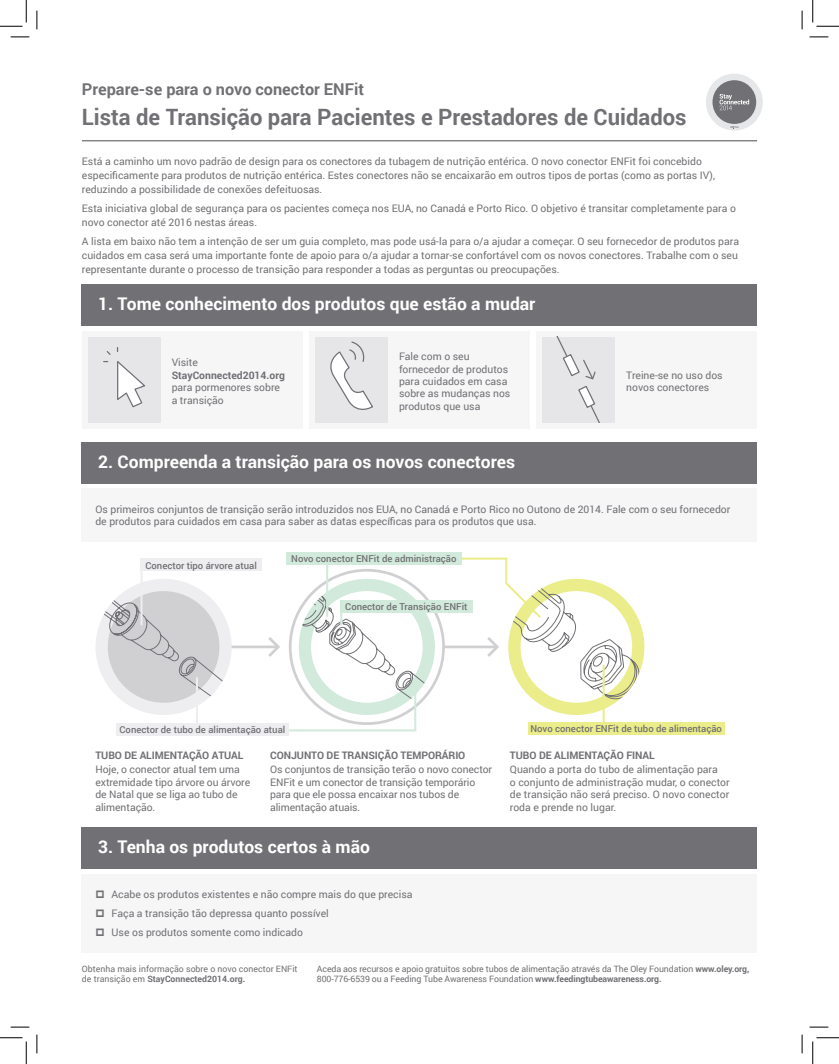
<style>
.page{position:relative;width:839px;height:1064px;background:#fff}
.page>*{position:absolute;margin:0;border:0;box-sizing:border-box;transform-origin:0 0}
.t1{font:700 22.5px "Roboto";color:#717074}
.t2{font:700 17.5px "Roboto";color:#fff}
.t3{font:700 16.25px "Roboto";color:#717074}
.t4{font:10.38px/12.5px "Roboto";color:#717074}
.t5{font:700 10.38px "Roboto";letter-spacing:-.005em;color:#717074}
.t6{font:500 9.5px "Roboto";color:#717074}
.t7{font:8.75px/10.5px "Roboto";letter-spacing:-.01em;color:#717074}
.s1{font-weight:700}
</style>
<div class="page">
<div style="left:82px;top:874px;width:675px;height:79px;background:#f6f6f7"></div>
<div style="left:82px;top:488px;width:675px;height:54px;background:#f6f6f7"></div>
<div style="left:82px;top:827px;width:675px;height:42px;background:#717074"></div>
<div style="left:82px;top:442px;width:675px;height:42px;background:#717074"></div>
<div style="left:706px;top:74px;width:57px;height:57px;background:#e6e7e9;border-radius:50%"></div>
<div style="left:712px;top:80px;width:44px;height:44px;background:#717074;border-radius:50%"></div>
<svg style="left:719px;top:94px;width:30px;height:16px"></svg>
<svg style="left:730px;top:126px;width:8px;height:3px"></svg>
<hr style="left:82px;top:140px;width:675px;height:1px;background:#717074">
<div style="left:82px;top:284px;width:675px;height:42px;background:#717074"></div>
<div style="left:82px;top:331px;width:220px;height:97px;background:#f6f6f7"></div>
<div style="left:88px;top:337px;width:73px;height:85px;background:#e6e6e8"></div>
<svg style="left:104px;top:347px;width:42px;height:61px"></svg>
<div style="left:536px;top:331px;width:221px;height:97px;background:#f6f6f7"></div>
<svg style="left:542px;top:337px;width:73px;height:85px"></svg>
<div style="left:309px;top:331px;width:221px;height:97px;background:#f6f6f7"></div>
<div style="left:315px;top:337px;width:73px;height:85px;background:#e6e6e8"></div>
<svg style="left:330px;top:341px;width:43px;height:69px"></svg>
<hr style="left:204px;top:645px;width:73px;height:3px;background:#d0d0d3">
<hr style="left:443px;top:645px;width:54px;height:3px;background:#d0d0d3">
<div style="left:508px;top:579px;width:136px;height:136px;border:12px solid #ebed8a;border-radius:50%"></div>
<svg style="left:96px;top:579px;width:136px;height:136px"></svg>
<div style="left:340px;top:600px;width:132px;height:13px;background:#d2eadb"></div>
<div style="left:140px;top:558px;width:122px;height:13px;background:#eeeef0"></div>
<hr style="left:326px;top:560px;width:2px;height:56px;background:#d2eadb">
<hr style="left:602px;top:666px;width:2px;height:67px;background:#ebed8a">
<hr style="left:140px;top:559px;width:3px;height:65px;background:#eeeef0">
<div style="left:528px;top:722px;width:196px;height:12px;background:#ebed8a"></div>
<svg style="left:449px;top:556px;width:193px;height:146px"></svg>
<div style="left:286px;top:552px;width:175px;height:13px;background:#d2eadb"></div>
<hr style="left:196px;top:678px;width:2px;height:49px;background:#eeeef0">
<svg style="left:265px;top:579px;width:170px;height:153px"></svg>
<div style="left:116px;top:723px;width:173px;height:13px;background:#eeeef0"></div>
<svg style="left:11px;top:36px;width:18px;height:2px"></svg>
<svg style="left:809px;top:36px;width:19px;height:2px"></svg>
<svg style="left:11px;top:1026px;width:18px;height:2px"></svg>
<svg style="left:809px;top:1026px;width:19px;height:2px"></svg>
<svg style="left:36px;top:11px;width:2px;height:18px"></svg>
<svg style="left:36px;top:1034px;width:2px;height:19px"></svg>
<svg style="left:801px;top:11px;width:2px;height:18px"></svg>
<svg style="left:801px;top:1034px;width:2px;height:19px"></svg>
<svg style="left:0;top:0;width:27px;height:27px"></svg>
<svg style="left:0;top:1037px;width:27px;height:27px"></svg>
<svg style="left:812px;top:0;width:27px;height:27px"></svg>
<svg style="left:812px;top:1037px;width:27px;height:27px"></svg>
<h3 class="t3" style="left:82px;top:78px;width:284px">Prepare-se para o novo conector ENFit</h3>
<h1 class="t1" style="left:82px;top:101px;width:606px">Lista de Transição para Pacientes e Prestadores de Cuidados</h1>
<p class="t4" style="left:82px;top:154px;width:635px;line-height:13.8px">Está a caminho um novo padrão de design para os conectores da tubagem de nutrição entérica. O novo conector ENFit foi concebido especificamente para produtos de nutrição entérica. Estes conectores não se encaixarão em outros tipos de portas (como as portas IV), reduzindo a possibilidade de conexões defeituosas.</p>
<p class="t4" style="left:82px;top:201px;width:655px;line-height:13.8px">Esta iniciativa global de segurança para os pacientes começa nos EUA, no Canadá e Porto Rico. O objetivo é transitar completamente para o novo conector até 2016 nestas áreas.</p>
<p class="t4" style="left:82px;top:234px;width:659px;line-height:13.8px;text-align:justify">A lista em baixo não tem a intenção de ser um guia completo, mas pode usá-la para o/a ajudar a começar. O seu fornecedor de produtos para cuidados em casa será uma importante fonte de apoio para o/a ajudar a tornar-se confortável com os novos conectores. Trabalhe com o seu representante durante o processo de transição para responder a todas as perguntas ou preocupações.</p>
<h2 class="t2" style="left:98px;top:292px;width:439px">1. Tome conhecimento dos produtos que estão a mudar</h2>
<p class="t4" style="left:172px;top:356px;width:28px">Visite</p>
<p class="t5" style="left:172px;top:368px;width:115px">StayConnected2014.org</p>
<p class="t4" style="left:172px;top:381px;width:110px">para pormenores sobre a transição</p>
<p class="t4" style="left:399px;top:350px;width:113px">Fale com o seu fornecedor de produtos para cuidados em casa sobre as mudanças nos produtos que usa</p>
<h2 class="t2" style="left:98px;top:450px;width:418px">2. Compreenda a transição para os novos conectores</h2>
<p class="t4" style="left:626px;top:368px;width:98px">Treine-se no uso dos novos conectores</p>
<p class="t4" style="left:95px;top:502px;width:636px">Os primeiros conjuntos de transição serão introduzidos nos EUA, no Canadá e Porto Rico no Outono de 2014. Fale com o seu fornecedor de produtos para cuidados em casa para saber as datas específicas para os produtos que usa.</p>
<p class="t6" style="left:145px;top:558px;width:113px">Conector tipo árvore atual</p>
<p class="t6" style="left:291px;top:552px;width:167px">Novo conector ENFit de administração</p>
<p class="t6" style="left:345px;top:600px;width:124px">Conector de Transição ENFit</p>
<p class="t6" style="left:120px;top:723px;width:167px">Conector de tubo de alimentação atual</p>
<p class="t5" style="left:95px;top:748px;width:149px">TUBO DE ALIMENTAÇÃO ATUAL</p>
<p class="t4" style="left:95px;top:763px;width:156px">Hoje, o conector atual tem uma extremidade tipo árvore ou árvore de Natal que se liga ao tubo de alimentação.</p>
<p class="t5" style="left:270px;top:748px;width:197px">CONJUNTO DE TRANSIÇÃO TEMPORÁRIO</p>
<p class="t4" style="left:270px;top:763px;width:223px">Os conjuntos de transição terão o novo conector ENFit e um conector de transição temporário para que ele possa encaixar nos tubos de alimentação atuais.</p>
<h2 class="t2" style="left:98px;top:835px;width:273px">3. Tenha os produtos certos à mão</h2>
<p class="t4" style="left:112px;top:885px;width:302px;line-height:18.8px">Acabe os produtos existentes e não compre mais do que precisa<br>Faça a transição tão depressa quanto possível<br>Use os produtos somente como indicado</p>
<p class="t6" style="left:530px;top:722px;width:193px">Novo conector ENFit de tubo de alimentação</p>
<p class="t5" style="left:510px;top:748px;width:146px">TUBO DE ALIMENTAÇÃO FINAL</p>
<p class="t4" style="left:510px;top:763px;width:221px">Quando a porta do tubo de alimentação para<br>o conjunto de administração mudar, o conector de transição não será preciso. O novo conector roda e prende no lugar.</p>
<p class="t7" style="left:82px;top:963px;width:217px">Obtenha mais informação sobre o novo conector ENFit de transição em <span class="s1">StayConnected2014.org.</span></p>
<p class="t7" style="left:317px;top:963px;width:434px">Aceda aos recursos e apoio gratuitos sobre tubos de alimentação através da The Oley Foundation <span class="s1">www.oley.org,<br></span>800-776-6539 ou a Feeding Tube Awareness Foundation <span class="s1">www.feedingtubeawareness.org.</span></p>
</div>
